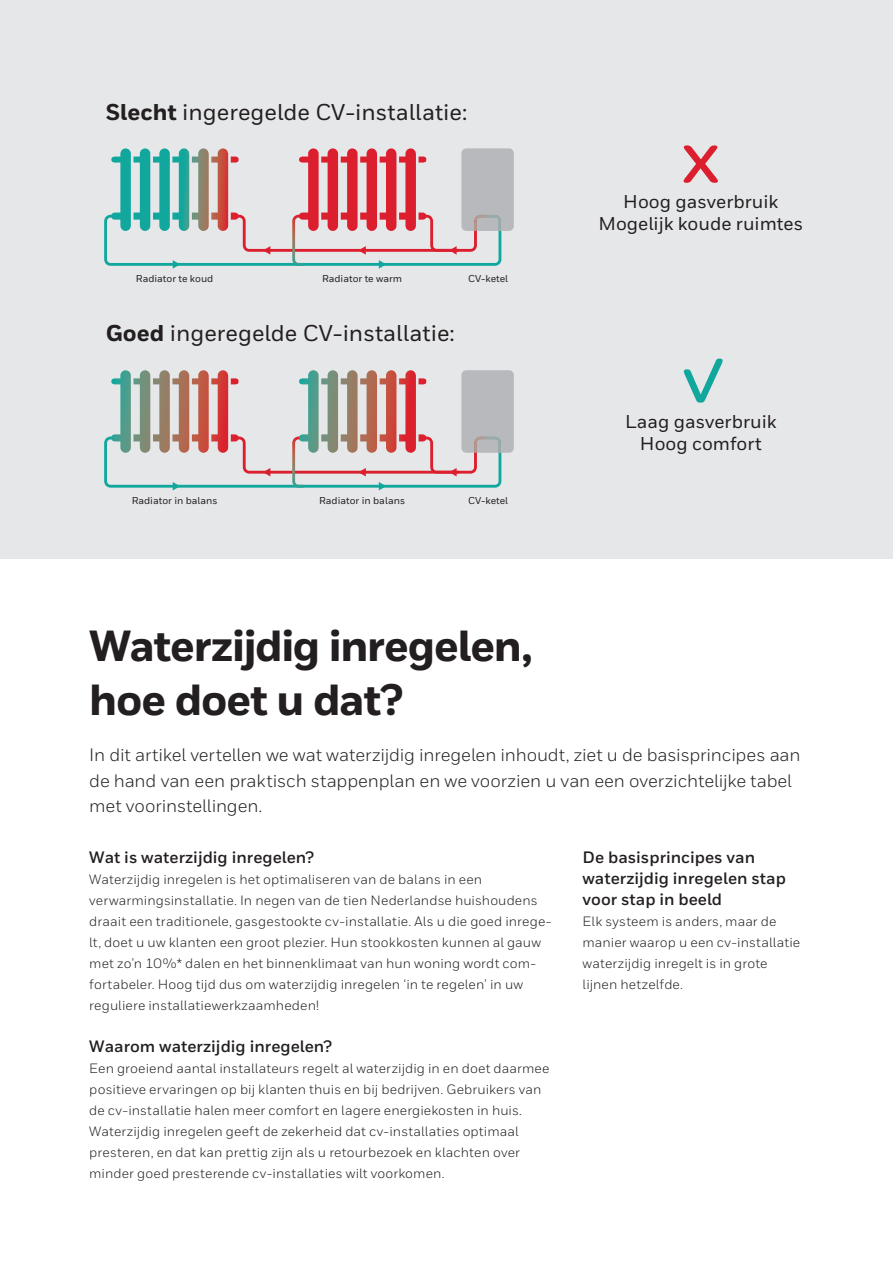
<style>
.page{position:relative;width:893px;height:1263px;background:#fff}
.page>*{position:absolute;margin:0;border:0;box-sizing:border-box;transform-origin:0 0}
.t1{font:82.65px "Domus";color:#dc1f2e}
.HHO___Heading1{font:800 43.5px/54px "Honeywell Sans";letter-spacing:-.03em;color:#231f20}
.t2{font:500 22.8px "Honeywell Sans";color:#231f20}
.t3{font:500 18.6px/22.2px "Honeywell Sans";color:#231f20;text-align:center}
.HHO___Body_Copy_9_14{font:18px/25.5px "Honeywell Sans";letter-spacing:-.005em;color:#231f20}
.HHO___Tussenkopje_11{font:700 16.5px/21px "Honeywell Sans";color:#231f20}
.HHO___Tussenkopje_11-2{font:13.5px/21px "Honeywell Sans";letter-spacing:.01em;color:#231f20}
.HHO___Body_Copy_9_14-2{font:13.5px/21px "Honeywell Sans";letter-spacing:.01em;color:#231f20}
.t4{font:500 10.05px "Honeywell Sans";color:#231f20}
.s1{font-weight:800}
</style>
<div class="page">
<div style="left:0;top:0;width:893px;height:558px;background:#e6e7e9"></div>
<svg style="left:104px;top:148px;width:410px;height:121px"></svg>
<svg style="left:104px;top:370px;width:410px;height:120px"></svg>
<svg style="left:684px;top:359px;width:39px;height:44px"></svg>
<p class="t2" style="left:106px;top:98px;width:363px"><span class="s1">Slecht</span> ingeregelde CV-installatie:</p>
<p class="t4" style="left:136px;top:272px;width:79px">Radiator te koud</p>
<p class="t4" style="left:322px;top:272px;width:82px">Radiator te warm</p>
<p class="t4" style="left:468px;top:272px;width:41px">CV-ketel</p>
<p class="t2" style="left:106px;top:320px;width:351px"><span class="s1">Goed</span> ingeregelde CV-installatie:</p>
<p class="t4" style="left:132px;top:495px;width:87px">Radiator in balans</p>
<p class="t4" style="left:319px;top:495px;width:87px">Radiator in balans</p>
<p class="t4" style="left:468px;top:495px;width:41px">CV-ketel</p>
<p class="t1" style="left:681px;top:110px;width:41px">x</p>
<p class="t3" style="left:598px;top:191px;width:206px">Hoog gasverbruik<br>Mogelijk koude ruimtes</p>
<p class="t3" style="left:625px;top:410px;width:153px">Laag gasverbruik<br>Hoog comfort</p>
<p class="HHO___Heading1" style="left:89px;top:620px;width:445px">Waterzijdig inregelen, hoe doet u dat?</p>
<p class="HHO___Body_Copy_9_14" style="left:89px;top:742px;width:713px">In dit artikel vertellen we wat waterzijdig inregelen inhoudt, ziet u de basisprincipes aan de hand van een praktisch stappenplan en we voorzien u van een overzichtelijke tabel met voorinstellingen.</p>
<p class="HHO___Tussenkopje_11" style="left:89px;top:847px;width:226px">Wat is waterzijdig inregelen?</p>
<p class="HHO___Tussenkopje_11-2" style="left:89px;top:868px;width:464px">Waterzijdig inregelen is het optimaliseren van de balans in een verwarmingsinstallatie. In negen van de tien Nederlandse huishoudens draait een traditionele, gasgestookte cv-installatie. Als u die goed inrege&shy;lt, doet u uw klanten een groot plezier. Hun stookkosten kunnen al gauw met zo’n 10%* dalen en het binnenklimaat van hun woning wordt com&shy;fortabeler. Hoog tijd dus om waterzijdig inregelen ‘in te regelen’ in uw reguliere installatiewerkzaamheden!</p>
<p class="HHO___Tussenkopje_11" style="left:89px;top:1036px;width:244px">Waarom waterzijdig inregelen?</p>
<p class="HHO___Tussenkopje_11-2" style="left:89px;top:1057px;width:462px">Een groeiend aantal installateurs regelt al waterzijdig in en doet daarmee positieve ervaringen op bij klanten thuis en bij bedrijven. Gebruikers van de cv-installatie halen meer comfort en lagere energiekosten in huis.<br>Waterzijdig inregelen geeft de zekerheid dat cv-installaties optimaal presteren, en dat kan prettig zijn als u retourbezoek en klachten over minder goed presterende cv-installaties wilt voorkomen.</p>
<p class="HHO___Tussenkopje_11" style="left:583px;top:847px;width:205px">De basisprincipes van waterzijdig inregelen stap voor stap in beeld</p>
<p class="HHO___Body_Copy_9_14-2" style="left:583px;top:910px;width:219px">Elk systeem is anders, maar de manier waarop u een cv-installatie waterzijdig inregelt is in grote lijnen hetzelfde.</p>
</div>
